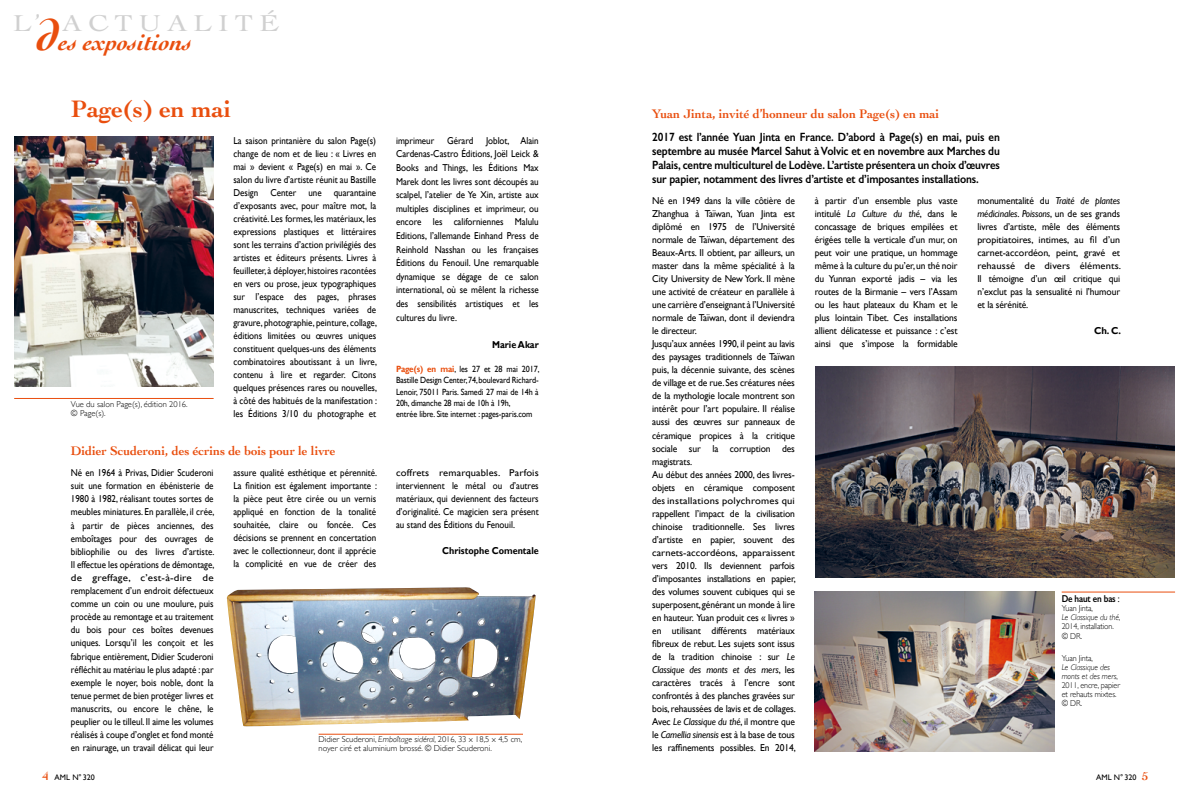
<style>
.page{position:relative;width:1191px;height:808px;background:#fff}
.page>*{position:absolute;margin:0;border:0;box-sizing:border-box;transform-origin:0 0}
.t1{font:700 25px "Cochin";color:#e94e0e}
.t2{font:italic 700 24px/19.2px "Cochin";color:#e94e0e}
.t3{font:700 13px "Cochin";color:#e94e0e;scale:.96 1}
.t4{font:600 12px/14px "Gill Sans";letter-spacing:-.01em;color:#000;text-align:justify;scale:.9 1}
.t5{font:10px/13px "Gill Sans";letter-spacing:-.01em;color:#000;text-align:justify;scale:.9 1}
.t6{font:10px/13px "Gill Sans";letter-spacing:-.01em;color:#000;text-align:justify;scale:.95 1}
.t7{font:700 10px "Gill Sans";color:#000;scale:.9 1}
.t8{font:600 10px "Gill Sans";letter-spacing:-.02em;color:#000;scale:.86 1}
.t9{font:700 10px "Gill Sans";color:#000;scale:.95 1}
.t10{font:9.8px "Gill Sans";letter-spacing:.01em;color:#000;scale:1.07 1}
.t11{font:9.8px/13px "Gill Sans";letter-spacing:.01em;color:#000;text-align:justify}
.t12{font:9.8px "Gill Sans";letter-spacing:.01em;color:#000;scale:1.12 1}
.t13{font:9px/11.1px "Gill Sans";letter-spacing:-.01em;color:#000;scale:.9 1}
.t14{font:300 8.5px/9px "Gill Sans";color:#000}
.t15{font:300 8.5px/9px "Gill Sans";color:#000;scale:.95 1}
.t16{font:8px "Gill Sans";color:#000}
.s1{font-weight:400;font-style:normal;color:#d0d0d0}
.s2{font-size:45px}
.s3{font-weight:700;color:#e94e0e}
.s4{font-size:10px}
.s5{font-style:italic}
.s6{font-weight:400}
.s7{font-family:"Cochin";font-weight:700;font-size:12px;color:#e94e0e}
</style>
<div class="page">
<hr style="left:1061px;top:592px;width:114px;height:1px;background:#e94e0e">
<img style="left:14px;top:137px;width:200px;height:250px">
<hr style="left:14px;top:398px;width:200px;height:1px;background:#e94e0e">
<img style="left:815px;top:367px;width:359px;height:211px">
<img style="left:814px;top:592px;width:240px;height:159px">
<img style="left:227px;top:587px;width:309px;height:139px">
<hr style="left:319px;top:734px;width:204px;height:1px;background:#e94e0e">
<h2 class="t2" style="left:38px;top:13px;width:243px;text-indent:-25px"><span class="s1">L’ ACTUALITÉ </span><span class="s2">d</span>es expositions</h2>
<h1 class="t1" style="left:71px;top:92px;width:162px">Page(s) en mai</h1>
<h3 class="t3" style="left:652px;top:105px;width:300px">Yuan Jinta, invité d’honneur du salon Page(s) en mai</h3>
<p class="t4" style="left:652px;top:130px;width:388px">2017 est l’année Yuan Jinta en France. D’abord à Page(s) en mai, puis en septembre au musée Marcel Sahut à Volvic et en novembre aux Marches du Palais, centre multiculturel de Lodève. L’artiste présentera un choix d’œuvres sur papier, notamment des livres d’artiste et d’imposantes installations.</p>
<p class="t5" style="left:233px;top:134px;width:161px">La saison printanière du salon Page(s) change de nom et de lieu : « Livres en mai » devient « Page(s) en mai ». Ce salon du livre d’artiste réunit au Bastille Design Center une quarantaine d’exposants avec, pour maître mot, la créativité. Les formes, les matériaux, les expressions plastiques et littéraires sont les terrains d’action privilégiés des artistes et éditeurs présents. Livres à feuilleter, à déployer, histoires racontées en vers ou prose, jeux typographiques sur l’espace des pages, phrases manuscrites, techniques variées de gravure, photographie, peinture, collage, éditions limitées ou œuvres uniques constituent quelques-uns des éléments combinatoires aboutissant à un livre, contenu à lire et regarder. Citons quelques présences rares ou nouvelles, à côté des habitués de la manifestation : les Éditions 3/10 du photographe et</p>
<p class="t5" style="left:396px;top:134px;width:44px">imprimeur</p>
<p class="t5" style="left:447px;top:134px;width:31px">Gérard</p>
<p class="t5" style="left:396px;top:134px;width:160px;line-height:13.6px;text-indent:90px">Joblot, Alain Cardenas-Castro Éditions, Joël Leick &amp; Books and Things, les Éditions Max Marek dont les livres sont découpés au scalpel, l’atelier de Ye Xin, artiste aux multiples disciplines et imprimeur, ou encore les californiennes Malulu Editions, l’allemande Einhand Press de Reinhold Nasshan ou les françaises Éditions du Fenouil. Une remarquable dynamique se dégage de ce salon international, où se mêlent la richesse des sensibilités artistiques et les cultures du livre.</p>
<p class="t7" style="left:492px;top:338px;width:53px">Marie Akar</p>
<p class="t13" style="left:396px;top:364px;width:161px"><span class="s3">Page(s) en mai</span>, les 27 et 28 mai 2017, Bastille Design Center, 74, boulevard Richard-Lenoir, 75011 Paris. Samedi 27 mai de 14h à 20h, dimanche 28 mai de 10h à 19h,<br>entrée libre. Site internet : pages-paris.com</p>
<p class="t6" style="left:652px;top:194px;width:152px;text-align:left">Né en 1949 dans la ville côtière de Zhanghua à Taïwan, Yuan Jinta est diplômé en 1975 de l’Université normale de Taïwan, département des Beaux-Arts. Il obtient, par ailleurs, un master dans la même spécialité à la City University de New York. Il mène une activité de créateur en parallèle à une carrière d’enseignant à l’Université normale de Taïwan, dont il deviendra le directeur.<br>Jusqu’aux années 1990, il peint au lavis des paysages traditionnels de Taïwan puis, la décennie suivante, des scènes de village et de rue. Ses créatures nées de la mythologie locale montrent son intérêt pour l’art populaire. Il réalise aussi des œuvres sur panneaux de céramique propices à la critique sociale sur la corruption des magistrats.<br>Au début des années 2000, des livres&shy;objets en céramique composent</p>
<p class="t10" style="left:652px;top:495px;width:135px"><span class="s4">des</span> installations polychromes qui</p>
<p class="t6" style="left:652px;top:507px;width:152px">rappellent l’impact de la civilisation chinoise traditionnelle. Ses livres d’artiste en papier, souvent des</p>
<p class="t10" style="left:652px;top:547px;width:135px">carnets-accordéons, apparaissent</p>
<p class="t6" style="left:652px;top:559px;width:153px">vers 2010. Ils deviennent parfois d’imposantes installations en papier, des volumes souvent cubiques qui se superposent, générant un monde à lire en hauteur. Yuan produit ces « livres » en utilisant différents matériaux fibreux de rebut. Les sujets sont issus de la tradition chinoise : sur <span class="s5">Le Classique des monts et des mers</span>, les caractères tracés à l’encre sont confrontés à des planches gravées sur bois, rehaussées de lavis et de collages.<br>Avec <span class="s5">Le Classique du thé</span>, il montre que le <span class="s5">Camellia sinensis</span> est à la base de tous les raffinements possibles. En 2014,</p>
<p class="t6" style="left:977px;top:194px;width:152px">monumentalité du <span class="s5">Traité de plantes médicinales</span>. <span class="s5">Poissons</span>, un de ses grands livres d’artiste, mêle des éléments</p>
<p class="t11" style="left:977px;top:233px;width:145px">propitiatoires, intimes, au fil d’un carnet-accordéon, peint, gravé et rehaussé de divers éléments.</p>
<p class="t6" style="left:977px;top:272px;width:152px">Il témoigne d’un œil critique qui n’exclut pas la sensualité ni l’humour et la sérénité.</p>
<p class="t9" style="left:1094px;top:325px;width:30px">Ch. C.</p>
<p class="t6" style="left:815px;top:194px;width:152px">à partir d’un ensemble plus vaste intitulé <span class="s5">La Culture du thé</span>, dans le concassage de briques empilées et érigées telle la verticale d’un mur, on peut voir une pratique, un hommage même à la culture du pu’er, un thé noir du Yunnan exporté jadis – via les routes de la Birmanie – vers l’Assam ou les haut plateaux du Kham et le plus lointain Tibet. Ces installations allient délicatesse et puissance : c’est ainsi que s’impose la formidable</p>
<p class="t14" style="left:71px;top:399px;width:118px">Vue du salon Page(s), édition 2016. © Page(s).</p>
<h3 class="t3" style="left:71px;top:442px;width:277px">Didier Scuderoni, des écrins de bois pour le livre</h3>
<p class="t5" style="left:71px;top:466px;width:161px">Né en 1964 à Privas, Didier Scuderoni suit une formation en ébénisterie de 1980 à 1982, réalisant toutes sortes de meubles miniatures. En parallèle, il crée, à partir de pièces anciennes, des emboîtages pour des ouvrages de bibliophilie ou des livres d’artiste.<br>Il effectue les opérations de démontage,</p>
<p class="t12" style="left:71px;top:572px;width:129px">de greffage, c’est-à-dire de</p>
<p class="t5" style="left:71px;top:584px;width:160px">remplacement d’un endroit défectueux comme un coin ou une moulure, puis procède au remontage et au traitement du bois pour ces boîtes devenues uniques. Lorsqu’il les conçoit et les fabrique entièrement, Didier Scuderoni réfléchit au matériau le plus adapté : par exemple le noyer, bois noble, dont la tenue permet de bien protéger livres et manuscrits, ou encore le chêne, le peuplier ou le tilleul. Il aime les volumes réalisés à coupe d’onglet et fond monté en rainurage, un travail délicat qui leur</p>
<p class="t5" style="left:233px;top:466px;width:161px">assure qualité esthétique et pérennité.<br>La finition est également importante : la pièce peut être cirée ou un vernis appliqué en fonction de la tonalité souhaitée, claire ou foncée. Ces décisions se prennent en concertation avec le collectionneur, dont il apprécie la complicité en vue de créer des</p>
<p class="t10" style="left:396px;top:467px;width:135px">coffrets remarquables. Parfois</p>
<p class="t5" style="left:396px;top:479px;width:160px">interviennent le métal ou d’autres matériaux, qui deviennent des facteurs d’originalité. Ce magicien sera présent au stand des Éditions du Fenouil.</p>
<p class="t7" style="left:442px;top:545px;width:109px">Christophe Comentale</p>
<p class="t8" style="left:1061px;top:593px;width:69px">De haut en bas <span class="s6">:</span></p>
<p class="t15" style="left:1061px;top:604px;width:63px">Yuan Jinta,<br><span class="s5">Le Classique du thé</span>,<br>2014, installation. © DR.</p>
<p class="t15" style="left:1061px;top:653px;width:34px">Yuan Jinta,</p>
<p class="t15" style="left:1061px;top:662px;width:63px"><span class="s5">Le Classique des monts et des mers</span>,<br>2011, encre, papier et rehauts mixtes. © DR.</p>
<p class="t14" style="left:319px;top:735px;width:205px">Didier Scuderoni, <span class="s5">Emboîtage sidéral</span>, 2016, 33 x 18,5 x 4,5 cm, noyer ciré et aluminium brossé. © Didier Scuderoni.</p>
<p class="t16" style="left:43px;top:772px;width:54px"><span class="s7">4</span> AML N°320</p>
<p class="t16" style="left:1096px;top:772px;width:54px">AML N° 320 <span class="s7">5</span></p>
</div>
